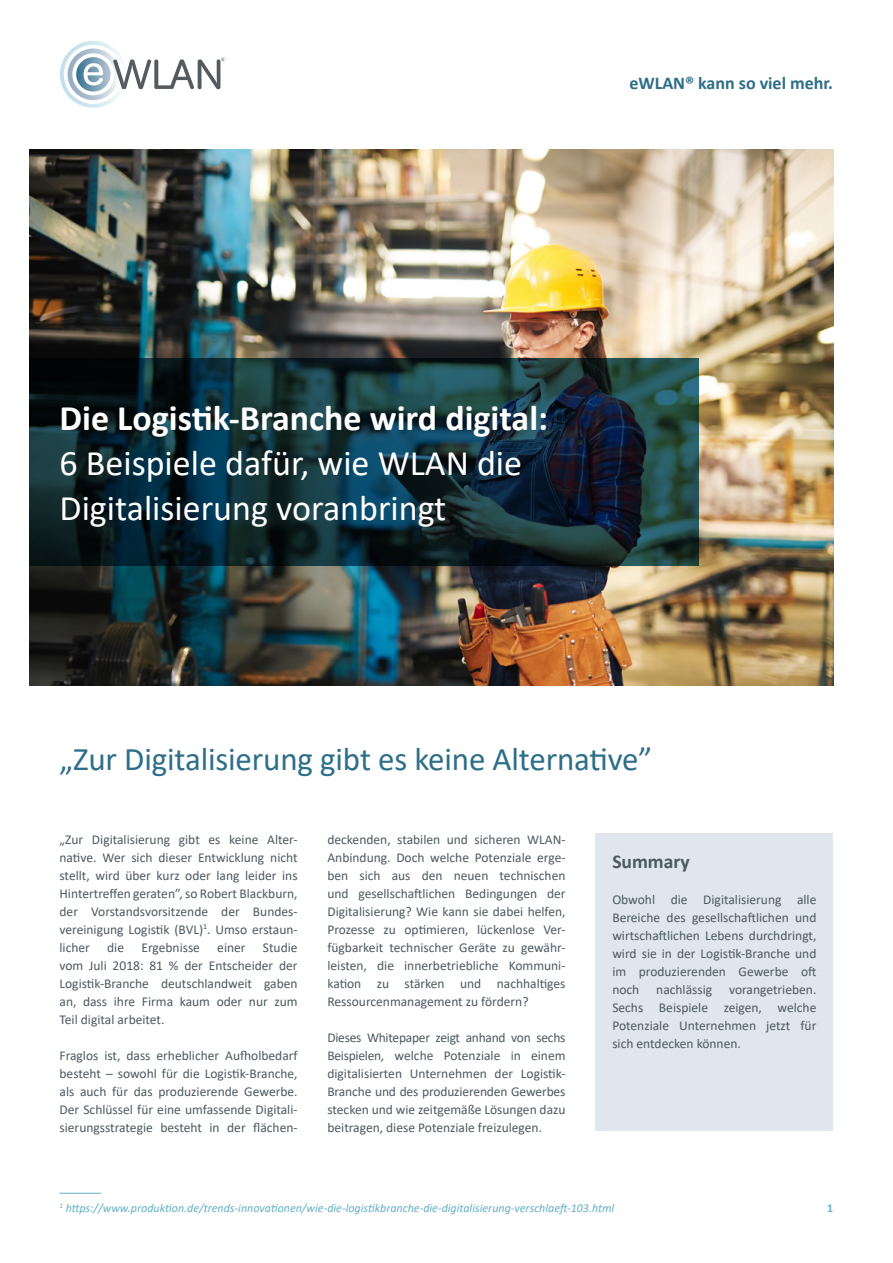
<style>
.page{position:relative;width:893px;height:1263px;background:#fff}
.page>*{position:absolute;margin:0;border:0;box-sizing:border-box;transform-origin:0 0}
.t1{font:36px/45px "Calibri";color:#fff}
.t2{font:33px "Calibri";letter-spacing:-.005em;color:#2d6e88}
.t3{font:700 19.5px "Calibri";color:#4c5961}
.t4{font:700 18px "Calibri";color:#2d6e88}
.Body{font:13.5px/18px "Calibri";color:#4c5961;text-align:justify}
.t5{font:italic 12px "Calibri";color:#64b0c4}
.t6{font:700 12px "Calibri";color:#64b0c4}
.t7{font:4.5px "Calibri";color:#535b5f}
.s1{font-weight:700}
</style>
<div class="page">
<img style="left:30px;top:149px;width:803px;height:536px">
<div style="left:595px;top:833px;width:238px;height:298px;background:#e0e6ed"></div>
<svg style="left:30px;top:358px;width:669px;height:207px;background:#112c35"></svg>
<svg style="left:60px;top:41px;width:165px;height:67px"></svg>
<hr style="left:60px;top:1193px;width:41px;height:1px;background:#64b0c4">
<p class="t7" style="left:222px;top:56px;width:4px">R</p>
<p class="t4" style="left:629px;top:71px;width:205px">eWLAN® kann so viel mehr.</p>
<p class="t1" style="left:60px;top:395px;width:490px"><span class="s1">Die Logistik-Branche wird digital:<br></span>6 Beispiele dafür, wie WLAN die<br>Digitalisierung voranbringt</p>
<p class="t2" style="left:60px;top:736px;width:594px">„Zur Digitalisierung gibt es keine Alternative”</p>
<p class="Body" style="left:60px;top:830px;width:240px">„Zur Digitalisierung gibt es keine Alter&shy;native. Wer sich dieser Entwicklung nicht stellt, wird über kurz oder lang leider ins Hintertreffen geraten”, so Robert Blackburn, der Vorstandsvorsitzende der Bundes&shy;vereinigung Logistik (BVL)<sup>1</sup>. Umso erstaun&shy;licher</p>
<p class="Body" style="left:107px;top:938px;width:18px">die</p>
<p class="Body" style="left:141px;top:938px;width:60px">Ergebnisse</p>
<p class="Body" style="left:217px;top:938px;width:30px">einer</p>
<p class="Body" style="left:60px;top:938px;width:240px;text-indent:203px">Studie vom Juli 2018: 81 % der Entscheider der Logistik-Branche deutschlandweit gaben an, dass ihre Firma kaum oder nur zum Teil digital arbeitet.</p>
<p class="Body" style="left:60px;top:1046px;width:240px">Fraglos ist, dass erheblicher Aufholbedarf besteht – sowohl für die Logistik-Branche, als auch für das produzierende Gewerbe.<br>Der Schlüssel für eine umfassende Digitali&shy;sierungsstrategie besteht in der flächen-</p>
<p class="Body" style="left:327px;top:830px;width:240px">deckenden, stabilen und sicheren WLAN-Anbindung. Doch welche Potenziale erge&shy;ben sich aus den neuen technischen und gesellschaftlichen Bedingungen der Digitalisierung? Wie kann sie dabei helfen, Prozesse zu optimieren, lückenlose Ver&shy;fügbarkeit technischer Geräte zu gewähr&shy;leisten, die innerbetriebliche Kommuni&shy;kation zu stärken und nachhaltiges Ressourcenmanagement zu fördern?</p>
<p class="Body" style="left:327px;top:1028px;width:240px">Dieses Whitepaper zeigt anhand von sechs Beispielen, welche Potenziale in einem digitalisierten Unternehmen der Logistik-Branche und des produzierenden Gewerbes stecken und wie zeitgemäße Lösungen dazu beitragen, diese Potenziale freizulegen.</p>
<p class="t3" style="left:612px;top:847px;width:79px">Summary</p>
<p class="Body" style="left:612px;top:890px;width:206px">Obwohl die Digitalisierung alle Bereiche des gesellschaftlichen und wirtschaftlichen Lebens durchdringt, wird sie in der Logistik-Branche und im produzierenden Gewerbe oft noch</p>
<p class="Body" style="left:612px;top:980px;width:206px;text-indent:117px">vorangetrieben.<br>Sechs Beispiele zeigen, welche Potenziale Unternehmen jetzt für sich entdecken können.</p>
<p class="Body" style="left:656px;top:980px;width:57px">nachlässig</p>
<p class="t5" style="left:60px;top:1199px;width:556px"><sup>1</sup> https://www.produktion.de/trends-innovationen/wie-die-logistikbranche-die-digitalisierung-verschlaeft-103.html</p>
<p class="t6" style="left:827px;top:1199px;width:8px">1</p>
</div>
